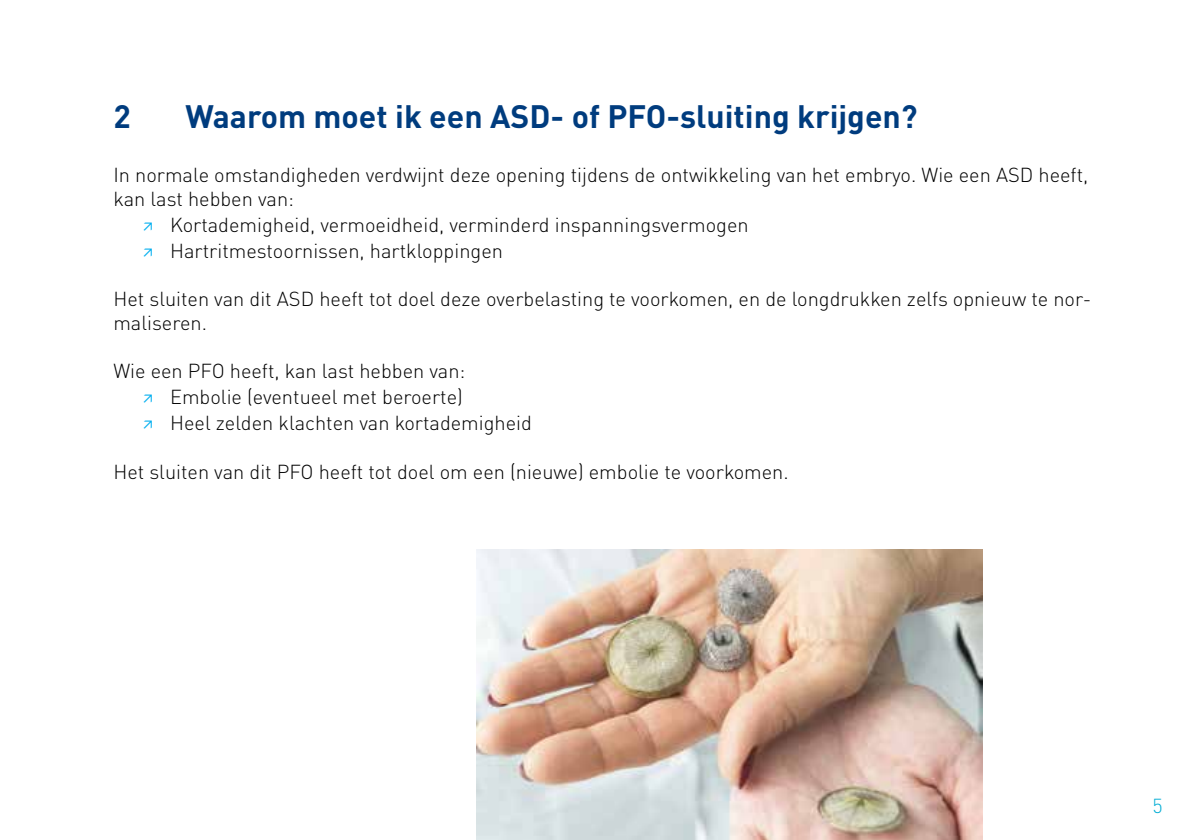
<style>
.page{position:relative;width:1191px;height:840px;background:#fff}
.page>*{position:absolute;margin:0;border:0;box-sizing:border-box;transform-origin:0 0}
.t1{font:700 32px "DINOT";color:#003c7e}
.t2{font:300 20px/26px "DINOT";color:#000}
.t3{font:300 20px "DINOT";color:#00acd4}
.s1{font-weight:400;font-stretch:condensed;color:#00aeef}
</style>
<div class="page">
<img style="left:476px;top:549px;width:506px;height:290px">
<h1 class="t1" style="left:113px;top:96px;width:19px">2</h1>
<h1 class="t1" style="left:185px;top:96px;width:733px">Waarom moet ik een ASD- of PFO-sluiting krijgen?</h1>
<p class="t2" style="left:113px;top:163px;width:976px;line-height:24px">In normale omstandigheden verdwijnt deze opening tijdens de ontwikkeling van het embryo. Wie een ASD heeft, kan last hebben van:</p>
<p class="t2" style="left:142px;top:212px;width:608px"><span class="s1">↗</span> Kortademigheid, vermoeidheid, verminderd inspanningsvermogen <span class="s1">↗</span> Hartritmestoornissen, hartkloppingen</p>
<p class="t2" style="left:113px;top:287px;width:979px;line-height:24px">Het sluiten van dit ASD heeft tot doel deze overbelasting te voorkomen, en de longdrukken zelfs opnieuw te nor&shy;maliseren.</p>
<p class="t2" style="left:142px;top:358px;width:392px;text-indent:-28px">Wie een PFO heeft, kan last hebben van:<br><span class="s1">↗</span> Embolie (eventueel met beroerte)<br><span class="s1">↗</span> Heel zelden klachten van kortademigheid</p>
<p class="t2" style="left:113px;top:458px;width:677px">Het sluiten van dit PFO heeft tot doel om een (nieuwe) embolie te voorkomen.</p>
<p class="t3" style="left:1152px;top:792px;width:12px">5</p>
</div>
